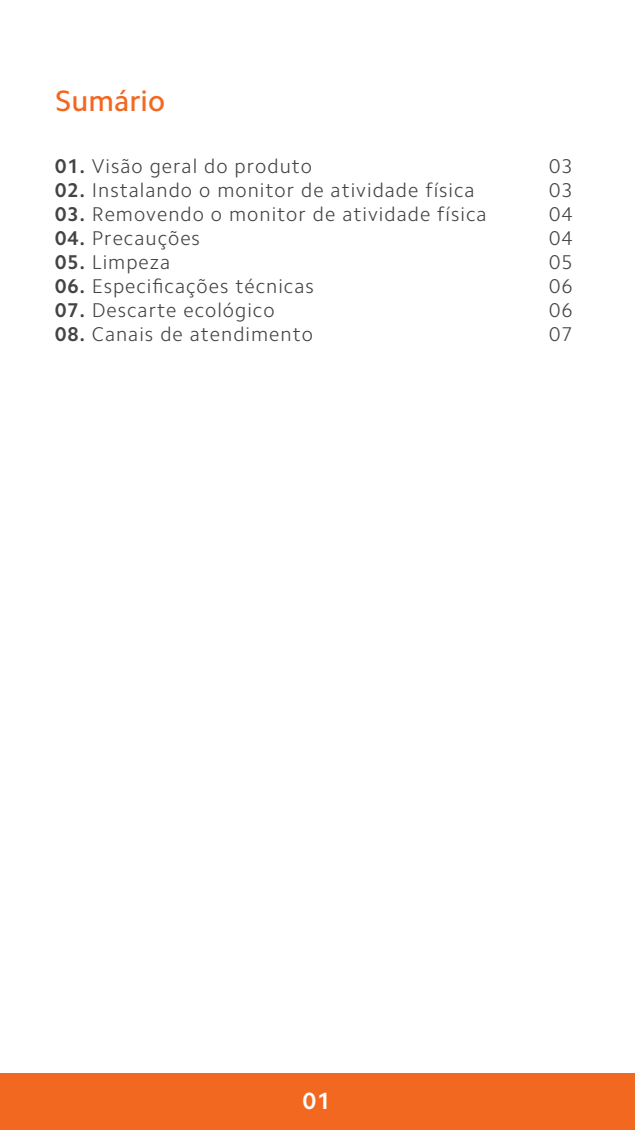
<style>
.page{position:relative;width:635px;height:1130px;background:#fff}
.page>*{position:absolute;margin:0;border:0;box-sizing:border-box;transform-origin:0 0}
.t1{font:500 29.6px "Camphor Pro";color:#f36821}
.t2{font:700 23.6px "Camphor Pro";color:#fff}
.t3{font:300 20px/24px "Camphor Pro";letter-spacing:.05em;color:#434445;text-align:justify}
.s1{font-weight:700}
</style>
<div class="page">
<div style="left:0;top:1073px;width:635px;height:56px;background:#f36821"></div>
<h1 class="t1" style="left:55px;top:83px;width:111px">Sumário</h1>
<p class="t3" style="left:55px;top:154px;width:258px"><span class="s1">01.</span> Visão geral do produto</p>
<p class="t3" style="left:55px;top:178px;width:421px"><span class="s1">02.</span> Instalando o monitor de atividade física</p>
<p class="t3" style="left:55px;top:202px;width:433px"><span class="s1">03.</span> Removendo o monitor de atividade física</p>
<p class="t3" style="left:55px;top:226px;width:146px"><span class="s1">04.</span> Precauções</p>
<p class="t3" style="left:55px;top:250px;width:117px"><span class="s1">05.</span> Limpeza</p>
<p class="t3" style="left:55px;top:274px;width:260px"><span class="s1">06.</span> Especificações técnicas</p>
<p class="t3" style="left:55px;top:298px;width:221px"><span class="s1">07.</span> Descarte ecológico</p>
<p class="t3" style="left:55px;top:322px;width:259px"><span class="s1">08.</span> Canais de atendimento</p>
<p class="t3" style="left:549px;top:154px;width:25px">03<br>03<br>04<br>04<br>05<br>06<br>06<br>07</p>
<p class="t2" style="left:303px;top:1087px;width:29px">01</p>
</div>
